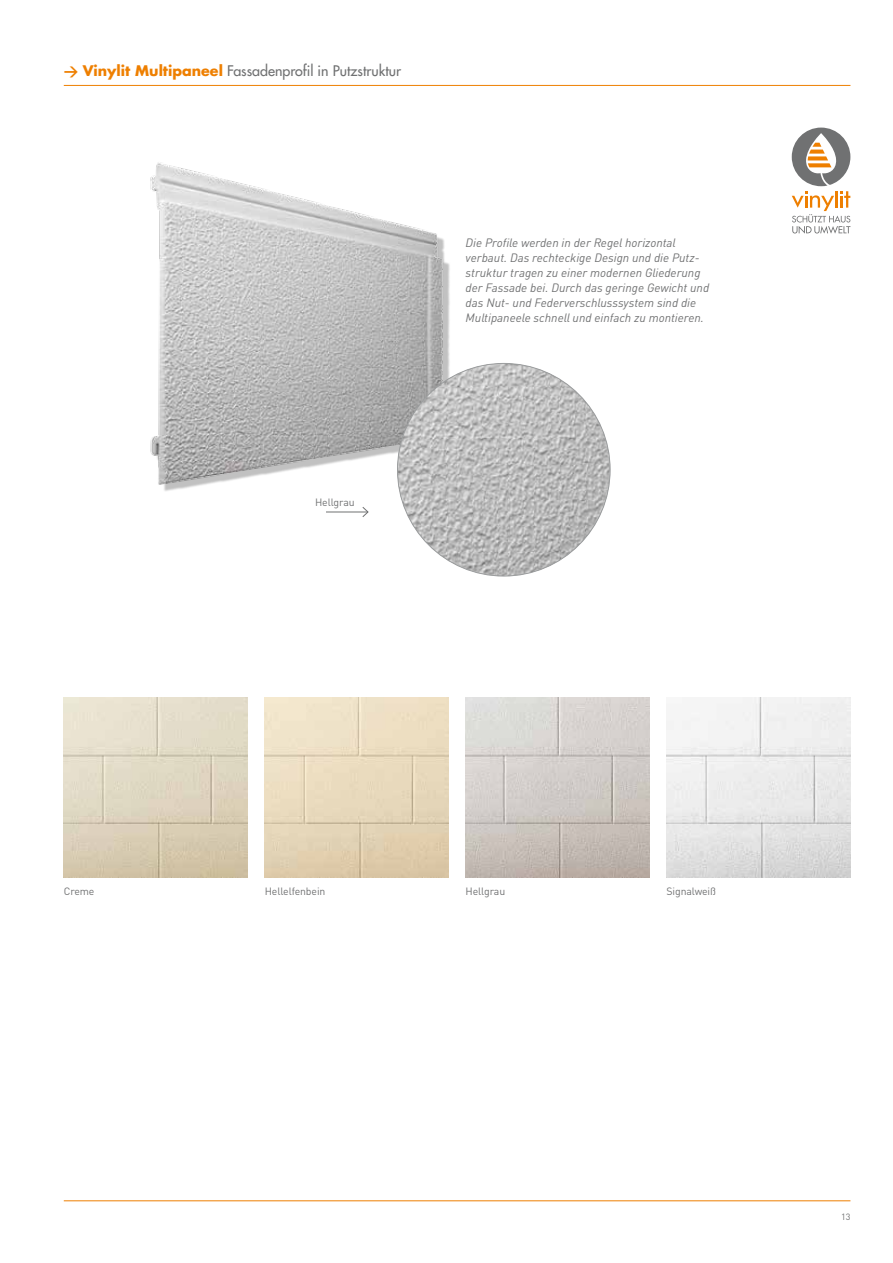
<style>
.page{position:relative;width:893px;height:1263px;background:#fff}
.page>*{position:absolute;margin:0;border:0;box-sizing:border-box;transform-origin:0 0}
.t1{font:500 14.25px "Futura LT Pro";color:#707172}
.t2{font:italic 12px/15px "DIN Pro";color:#707172}
.t3{font:10.5px "DIN Pro";letter-spacing:-.01em;color:#707172}
.t4{font:9px "DIN Pro";color:#707172}
.s1{font-family:"DIN Pro";font-weight:700;color:#ee7f00}
.s2{font-weight:700;color:#ee7f00}
</style>
<div class="page">
<img style="left:150px;top:162px;width:343px;height:336px">
<hr style="left:64px;top:85px;width:786px;height:1px;background:#ee7f00">
<img style="left:64px;top:697px;width:184px;height:181px">
<img style="left:265px;top:697px;width:184px;height:181px">
<img style="left:466px;top:697px;width:183px;height:181px">
<img style="left:666px;top:697px;width:184px;height:181px">
<img style="left:397px;top:363px;width:213px;height:213px;border-radius:106px">
<svg style="left:792px;top:128px;width:58px;height:106px"></svg>
<hr style="left:326px;top:512px;width:42px;height:1px;background:#707172">
<svg style="left:362px;top:507px;width:7px;height:10px"></svg>
<hr style="left:64px;top:1200px;width:786px;height:1px;background:#ee7f00">
<p class="t1" style="left:64px;top:60px;width:339px"><span class="s1">→</span> <span class="s2">Vinylit Multipaneel</span> Fassadenprofil in Putzstruktur</p>
<p class="t2" style="left:466px;top:234px;width:245px">Die Profile werden in der Regel horizontal verbaut. Das rechteckige Design und die Putz&shy;struktur tragen zu einer modernen Gliederung der Fassade bei. Durch das geringe Gewicht und das Nut- und Federverschlusssystem sind die Multipaneele schnell und einfach zu montieren.</p>
<p class="t3" style="left:315px;top:494px;width:41px">Hellgrau</p>
<p class="t3" style="left:64px;top:883px;width:32px">Creme</p>
<p class="t3" style="left:265px;top:883px;width:62px">Hellelfenbein</p>
<p class="t3" style="left:466px;top:883px;width:41px">Hellgrau</p>
<p class="t3" style="left:666px;top:883px;width:51px">Signalweiß</p>
<p class="t4" style="left:841px;top:1209px;width:11px">13</p>
</div>
